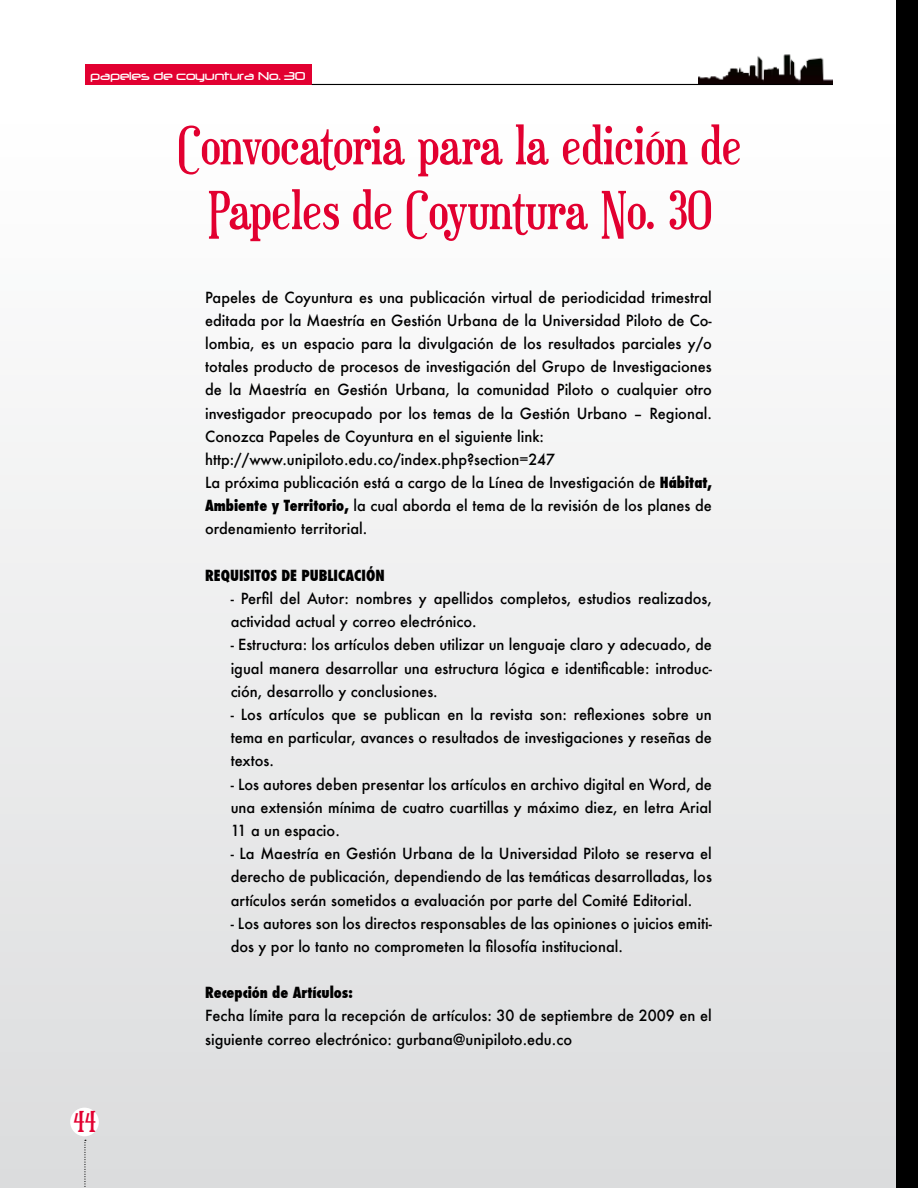
<style>
.page{position:relative;width:918px;height:1188px;background:#fff}
.page>*{position:absolute;margin:0;border:0;box-sizing:border-box;transform-origin:0 0}
.t1{font:54px/64.8px "Euphorigenic";color:#e20030;text-align:center}
.t2{font:30px "Euphorigenic";color:#e20031}
.t3{font:500 15px/23.2px "Futura";color:#000}
.t4{font:800 condensed 15px "Futura";color:#000}
.t5{font:13.5px "Neuropol";color:#fff}
.s1{font-weight:800;font-stretch:condensed}
</style>
<div class="page">
<div style="left:0;top:0;width:918px;height:1188px;background:linear-gradient(to bottom,#fff,#dbdcdd)"></div>
<div style="left:85px;top:65px;width:226px;height:20px;background:#e20031"></div>
<hr style="left:312px;top:84px;width:521px;height:1px;background:#000">
<div style="left:70px;top:1108px;width:29px;height:28px;background:#fff;border-radius:50%"></div>
<svg style="left:84px;top:1140px;width:2px;height:48px"></svg>
<img style="left:699px;top:52px;width:134px;height:32px">
<div style="left:897px;top:0;width:21px;height:1188px;background:#000"></div>
<p class="t5" style="left:91px;top:69px;width:217px">papeles de coyuntura No. 30</p>
<h1 class="t1" style="left:178px;top:118px;width:565px">Convocatoria para la edición de<br>Papeles de Coyuntura No. 30</h1>
<h2 class="t2" style="left:74px;top:1107px;width:24px">44</h2>
<p class="t3" style="left:205px;top:285px;width:508px">Papeles de Coyuntura es una publicación virtual de periodicidad trimestral editada por la Maestría en Gestión Urbana de la Universidad Piloto de Co&shy;lombia, es un espacio para la divulgación de los resultados parciales y/o totales producto de procesos de investigación del Grupo de Investigaciones de la Maestría en Gestión Urbana, la comunidad Piloto o cualquier otro investigador preocupado por los temas de la Gestión Urbano – Regional.<br>Conozca Papeles de Coyuntura en el siguiente link: http://www.unipiloto.edu.co/index.php?section=247<br>La próxima publicación está a cargo de la Línea de Investigación de <span class="s1">Hábitat, Ambiente y Territorio,</span> la cual aborda el tema de la revisión de los planes de ordenamiento territorial.</p>
<p class="t4" style="left:205px;top:565px;width:181px">REQUISITOS DE PUBLICACIÓN</p>
<p class="t3" style="left:231px;top:587px;width:483px">- Perfil del Autor: nombres y apellidos completos, estudios realizados, actividad actual y correo electrónico.</p>
<p class="t3" style="left:231px;top:633px;width:483px;text-align:justify">- Estructura: los artículos deben utilizar un lenguaje claro y adecuado, de igual manera desarrollar una estructura lógica e identificable: introduc&shy;ción, desarrollo y conclusiones.</p>
<p class="t3" style="left:231px;top:703px;width:483px;text-align:justify">- Los artículos que se publican en la revista son: reflexiones sobre un tema en particular, avances o resultados de investigaciones y reseñas de textos.</p>
<p class="t3" style="left:231px;top:772px;width:483px;text-align:justify">- Los autores deben presentar los artículos en archivo digital en Word, de una extensión mínima de cuatro cuartillas y máximo diez, en letra Arial 11 a un espacio.</p>
<p class="t3" style="left:231px;top:842px;width:483px;text-align:justify">- La Maestría en Gestión Urbana de la Universidad Piloto se reserva el derecho de publicación, dependiendo de las temáticas desarrolladas, los artículos serán sometidos a evaluación por parte del Comité Editorial.</p>
<p class="t3" style="left:231px;top:911px;width:483px">- Los autores son los directos responsables de las opiniones o juicios emiti&shy;dos y por lo tanto no comprometen la filosofía institucional.</p>
<p class="t4" style="left:205px;top:983px;width:149px">Recepción de Artículos:</p>
<p class="t3" style="left:205px;top:1004px;width:508px">Fecha límite para la recepción de artículos: 30 de septiembre de 2009 en el siguiente correo electrónico: gurbana@unipiloto.edu.co</p>
</div>
